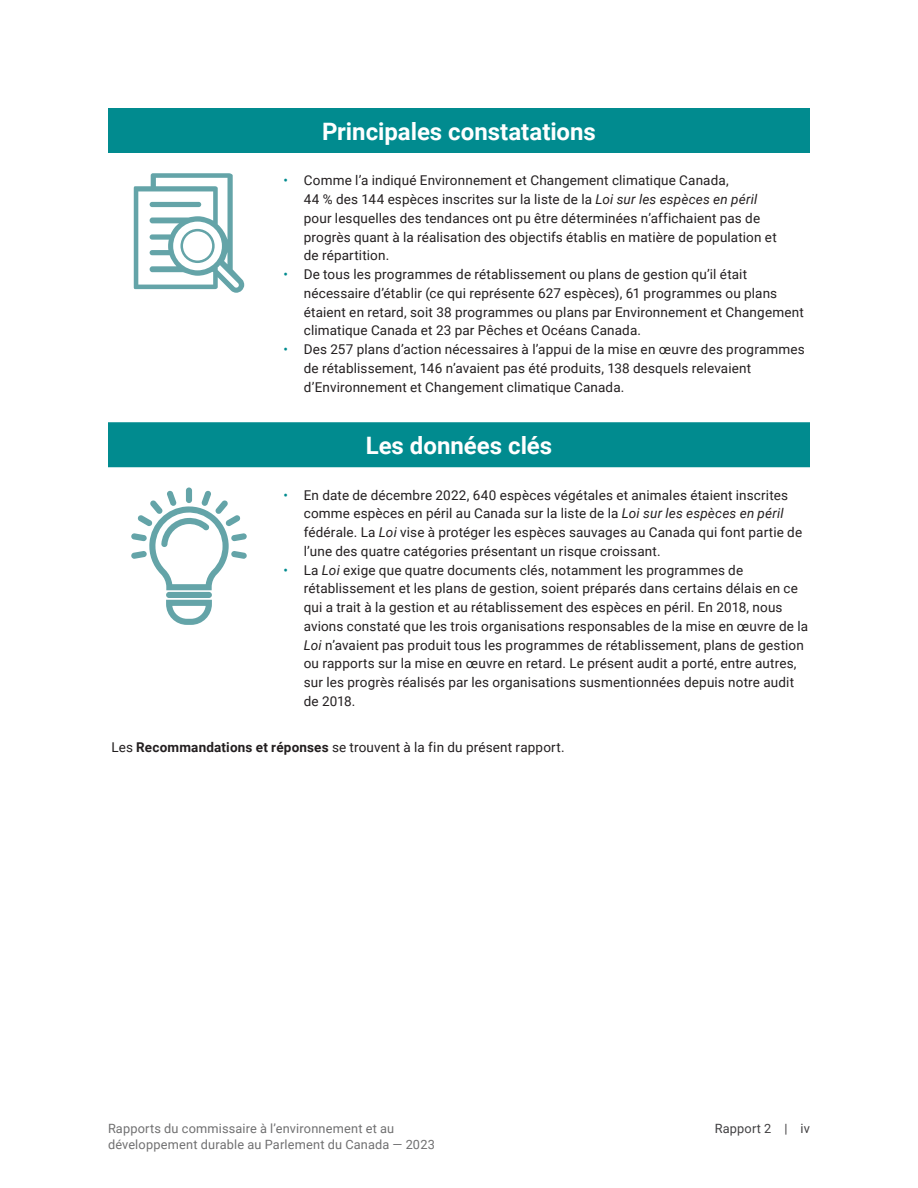
<style>
.page{position:relative;width:918px;height:1188px;background:#fff}
.page>*{position:absolute;margin:0;border:0;box-sizing:border-box;transform-origin:0 0}
.t1{font:700 24px "Roboto";color:#fff}
.At_a_glance_para{font:13.5px/18.8px "Roboto";letter-spacing:.01em;color:#231f20}
.t2{font:12.75px/15.8px "Roboto";letter-spacing:.015em;color:#707071}
.t3{font:12.75px "Roboto";letter-spacing:.015em;color:#414042}
.s1{color:#018b8f}
.s2{font-style:italic}
.s3{font-weight:700}
</style>
<div class="page">
<div style="left:108px;top:108px;width:702px;height:45px;background:#018b8f"></div>
<div style="left:108px;top:422px;width:702px;height:45px;background:#018b8f"></div>
<svg style="left:134px;top:173px;width:110px;height:120px"></svg>
<div style="left:150px;top:202px;width:51px;height:5px;background:#64a4a8;border-radius:3px"></div>
<svg style="left:131px;top:487px;width:116px;height:138px"></svg>
<h2 class="t1" style="left:322px;top:114px;width:275px">Principales constatations</h2>
<p class="At_a_glance_para" style="left:304px;top:171px;width:475px;text-indent:-20px"><span class="s1">•</span> Comme l’a indiqué Environnement et Changement climatique Canada,<br>44 % des 144 espèces inscrites sur la liste de la <span class="s2">Loi sur les espèces en péril </span>pour lesquelles des tendances ont pu être déterminées n’affichaient pas de progrès quant à la réalisation des objectifs établis en matière de population et de répartition.</p>
<p class="At_a_glance_para" style="left:304px;top:264px;width:502px;text-indent:-20px"><span class="s1">•</span> De tous les programmes de rétablissement ou plans de gestion qu’il était nécessaire d’établir (ce qui représente 627 espèces), 61 programmes ou plans étaient en retard, soit 38 programmes ou plans par Environnement et Changement climatique Canada et 23 par Pêches et Océans Canada.</p>
<p class="At_a_glance_para" style="left:304px;top:339px;width:503px;text-indent:-20px"><span class="s1">•</span> Des 257 plans d’action nécessaires à l’appui de la mise en œuvre des programmes de rétablissement, 146 n’avaient pas été produits, 138 desquels relevaient d’Environnement et Changement climatique Canada.</p>
<h2 class="t1" style="left:366px;top:428px;width:188px">Les données clés</h2>
<p class="At_a_glance_para" style="left:304px;top:485px;width:500px;text-indent:-20px"><span class="s1">•</span> En date de décembre 2022, 640 espèces végétales et animales étaient inscrites comme espèces en péril au Canada sur la liste de la <span class="s2">Loi sur les espèces en péril </span>fédérale. La <span class="s2">Loi</span> vise à protéger les espèces sauvages au Canada qui font partie de l’une des quatre catégories présentant un risque croissant.</p>
<p class="At_a_glance_para" style="left:304px;top:560px;width:506px;text-indent:-20px"><span class="s1">•</span> La <span class="s2">Loi</span> exige que quatre documents clés, notamment les programmes de rétablissement et les plans de gestion, soient préparés dans certains délais en ce qui a trait à la gestion et au rétablissement des espèces en péril. En 2018, nous avions constaté que les trois organisations responsables de la mise en œuvre de la <span class="s2">Loi</span> n’avaient pas produit tous les programmes de rétablissement, plans de gestion ou rapports sur la mise en œuvre en retard. Le présent audit a porté, entre autres, sur les progrès réalisés par les organisations susmentionnées depuis notre audit de 2018.</p>
<p class="At_a_glance_para" style="left:111px;top:737px;width:455px">Les <span class="s3">Recommandations et réponses</span> se trouvent à la fin du présent rapport.</p>
<p class="t2" style="left:108px;top:1120px;width:328px">Rapports du commissaire à l’environnement et au développement durable au Parlement du Canada — 2023</p>
<p class="t3" style="left:715px;top:1120px;width:97px">Rapport 2 | iv</p>
</div>
